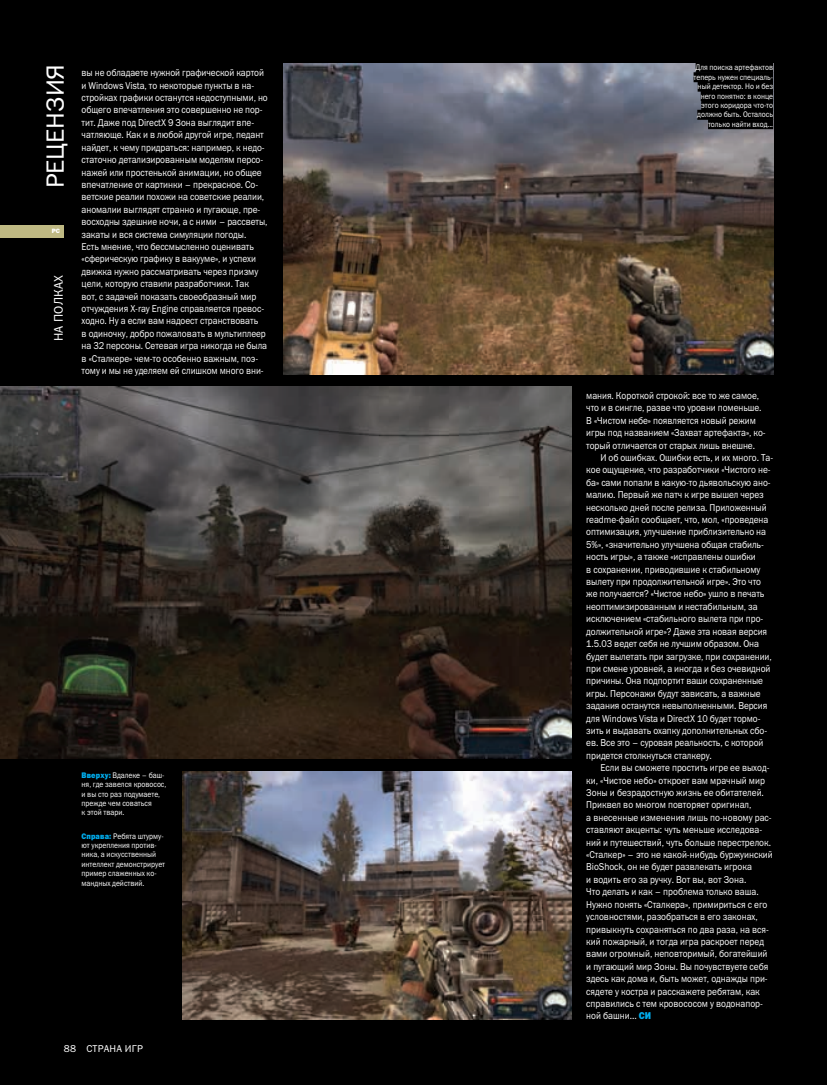
<style>
.page{position:relative;width:837px;height:1085px;background:#fff}
.page>*{position:absolute;margin:0;border:0;box-sizing:border-box;transform-origin:0 0}
.t1{font:25px "Franklin Gothic Book C";color:#fff}
.t2{font:12.5px "Franklin Gothic Book C";color:#fff}
.t3{font:10px/12.4px "Franklin Gothic Book C";letter-spacing:-.005em;color:#fff;scale:.9 1}
.t4{font:10px "Franklin Gothic Book C";letter-spacing:.02em;color:#fff}
.t5{font:8.12px/9.4px "Franklin Gothic Book C";color:#fff;scale:.9 1}
.t6{font:6.25px "Franklin Gothic Heavy C";color:#fff}
.s1{font-family:"Franklin Gothic Heavy C";color:#00aeef}
</style>
<div class="page">
<div style="left:0;top:0;width:826px;height:1084px;background:#000"></div>
<img style="left:0;top:386px;width:571px;height:372px">
<img style="left:283px;top:64px;width:489px;height:310px">
<img style="left:182px;top:771px;width:389px;height:248px">
<div style="left:695px;top:63px;width:77px;height:10px;background:#000"></div>
<div style="left:693px;top:72px;width:79px;height:10px;background:#000"></div>
<div style="left:697px;top:82px;width:75px;height:10px;background:#000"></div>
<div style="left:700px;top:91px;width:72px;height:10px;background:#000"></div>
<div style="left:701px;top:100px;width:71px;height:10px;background:#000"></div>
<div style="left:697px;top:110px;width:75px;height:10px;background:#000"></div>
<div style="left:707px;top:119px;width:65px;height:10px;background:#000"></div>
<div style="left:0;top:225px;width:64px;height:12px;background:#bfb983"></div>
<h1 class="t1" style="left:41px;top:188px;width:126px;rotate:-90deg">рецензия</h1>
<p class="t6" style="left:52px;top:228px;width:10px">PC</p>
<p class="t2" style="left:51px;top:341px;width:68px;rotate:-90deg">на полках</p>
<p class="t3" style="left:81px;top:66px;width:208px">вы не обладаете нужной графической картой и Windows Vista, то некоторые пункты в на&shy;стройках графики останутся недоступными, но общего впечатления это совершенно не пор&shy;тит. Даже под DirectX 9 Зона выглядит впе&shy;чатляюще. Как и в любой другой игре, педант найдет, к чему придраться: например, к недо&shy;статочно детализированным моделям персо&shy;нажей или простенькой анимации, но общее впечатление от картинки – прекрасное. Со&shy;ветские реалии похожи на советские реалии, аномалии выглядят странно и пугающе, пре&shy;восходны здешние ночи, а с ними – рассветы, закаты и вся система симуляции погоды.<br>Есть мнение, что бессмысленно оценивать «сферическую графику в вакууме», и успехи движка нужно рассматривать через призму цели, которую ставили разработчики. Так<br>вот, с задачей показать своеобразный мир отчуждения X-ray Engine справляется превос&shy;ходно. Ну а если вам надоест странствовать<br>в одиночку, добро пожаловать в мультиплеер на 32 персоны. Сетевая игра никогда не была в «Сталкере» чем-то особенно важным, поэ&shy;тому и мы не уделяем ей слишком много вни-</p>
<p class="t5" style="left:81px;top:770px;width:96px"><span class="s1">Вверху:</span> Вдалеке – баш&shy;ня, где завелся кровосос, и вы сто раз подумаете, прежде чем соваться<br>к этой твари.</p>
<p class="t5" style="left:81px;top:831px;width:94px"><span class="s1">Справа:</span> Ребята штурму&shy;ют укрепления против&shy;ника, а искусственный интеллект демонстрирует пример слаженных ко&shy;мандных действий.</p>
<p class="t4" style="left:64px;top:1043px;width:81px">88 СТРАНА ИГР</p>
<p class="t5" style="left:693px;top:63px;width:90px;text-align:right">Для поиска артефактов теперь нужен специаль&shy;ный детектор. Но и без него понятно: в конце этого коридора что-то должно быть. Осталось только найти вход...</p>
<p class="t3" style="left:586px;top:389px;width:201px">мания. Короткой строкой: все то же самое, что и в сингле, разве что уровни поменьше.<br>В «Чистом небе» появляется новый режим игры под названием «Захват артефакта», ко&shy;торый отличается от старых лишь внешне.</p>
<p class="t3" style="left:586px;top:451px;width:209px;text-indent:14px">И об ошибках. Ошибки есть, и их много. Та&shy;кое ощущение, что разработчики «Чистого не&shy;ба» сами попали в какую-то дьявольскую ано&shy;малию. Первый же патч к игре вышел через несколько дней после релиза. Приложенный readme-файл сообщает, что, мол, «проведена оптимизация, улучшение приблизительно на 5%», «значительно улучшена общая стабиль&shy;ность игры», а также «исправлены ошибки<br>в сохранении, приводившие к стабильному вылету при продолжительной игре». Это что же получается? «Чистое небо» ушло в печать неоптимизированным и нестабильным, за исключением «стабильного вылета при про&shy;должительной игре»? Даже эта новая версия 1.5.03 ведет себя не лучшим образом. Она будет вылетать при загрузке, при сохранении, при смене уровней, а иногда и без очевидной причины. Она подпортит ваши сохраненные игры. Персонажи будут зависать, а важные задания останутся невыполненными. Версия для Windows Vista и DirectX 10 будет тормо&shy;зить и выдавать охапку дополнительных сбо&shy;ев. Все это – суровая реальность, с которой придется столкнуться сталкеру.</p>
<p class="t3" style="left:586px;top:761px;width:209px;text-indent:14px">Если вы сможете простить игре ее выход&shy;ки, «Чистое небо» откроет вам мрачный мир Зоны и безрадостную жизнь ее обитателей.<br>Приквел во многом повторяет оригинал,<br>а внесенные изменения лишь по-новому рас&shy;ставляют акценты: чуть меньше исследова&shy;ний и путешествий, чуть больше перестрелок. «Сталкер» – это не какой-нибудь буржуинский BioShock, он не будет развлекать игрока<br>и водить его за ручку. Вот вы, вот Зона.<br>Что делать и как – проблема только ваша.<br>Нужно понять «Сталкера», примириться с его условностями, разобраться в его законах, привыкнуть сохраняться по два раза, на вся&shy;кий пожарный, и тогда игра раскроет перед вами огромный, неповторимый, богатейший и пугающий мир Зоны. Вы почувствуете себя здесь как дома и, быть может, однажды при&shy;сядете у костра и расскажете ребятам, как справились с тем кровососом у водонапор&shy;ной башни... <span class="s1">СИ</span></p>
</div>
